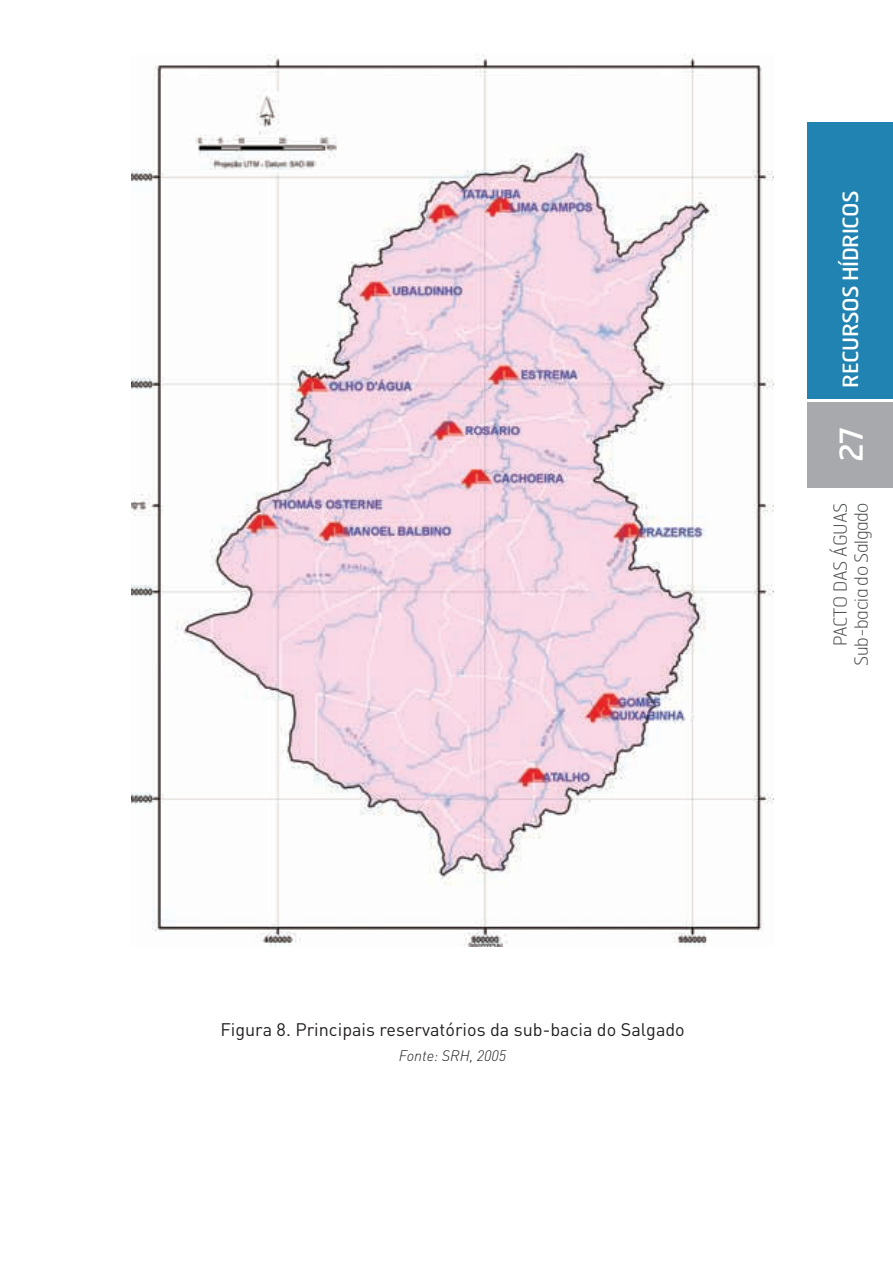
<style>
.page{position:relative;width:893px;height:1263px;background:#fff}
.page>*{position:absolute;margin:0;border:0;box-sizing:border-box;transform-origin:0 0}
.t1{font:31.5px "Hermes";color:#fff}
.t2{font:21px "Hermes";letter-spacing:-.02em;color:#fff}
.t3{font:18px "DIN";color:#231f20}
.t4{font:100 18px/21px "Hermes";letter-spacing:-.02em;color:#4b4c4d;text-align:right}
.t5{font:italic 300 15px "DIN";color:#231f20}
</style>
<div class="page">
<img style="left:131px;top:54px;width:643px;height:893px">
<div style="left:807px;top:123px;width:86px;height:276px;background:#2183b1"></div>
<div style="left:807px;top:403px;width:86px;height:85px;background:#a8a9ad"></div>
<p class="t3" style="left:220px;top:1018px;width:466px">Figura 8. Principais reservatórios da sub-bacia do Salgado</p>
<p class="t5" style="left:399px;top:1046px;width:109px">Fonte: SRH, 2005</p>
<p class="t2" style="left:837px;top:388px;width:200px;rotate:-90deg">RECURSOS HÍDRICOS</p>
<h1 class="t1" style="left:831px;top:462px;width:38px;rotate:-90deg">27</h1>
<p class="t4" style="left:829px;top:666px;width:165px;rotate:-90deg">PACTO DAS ÁGUAS<br>Sub-bacia do Salgado</p>
</div>
